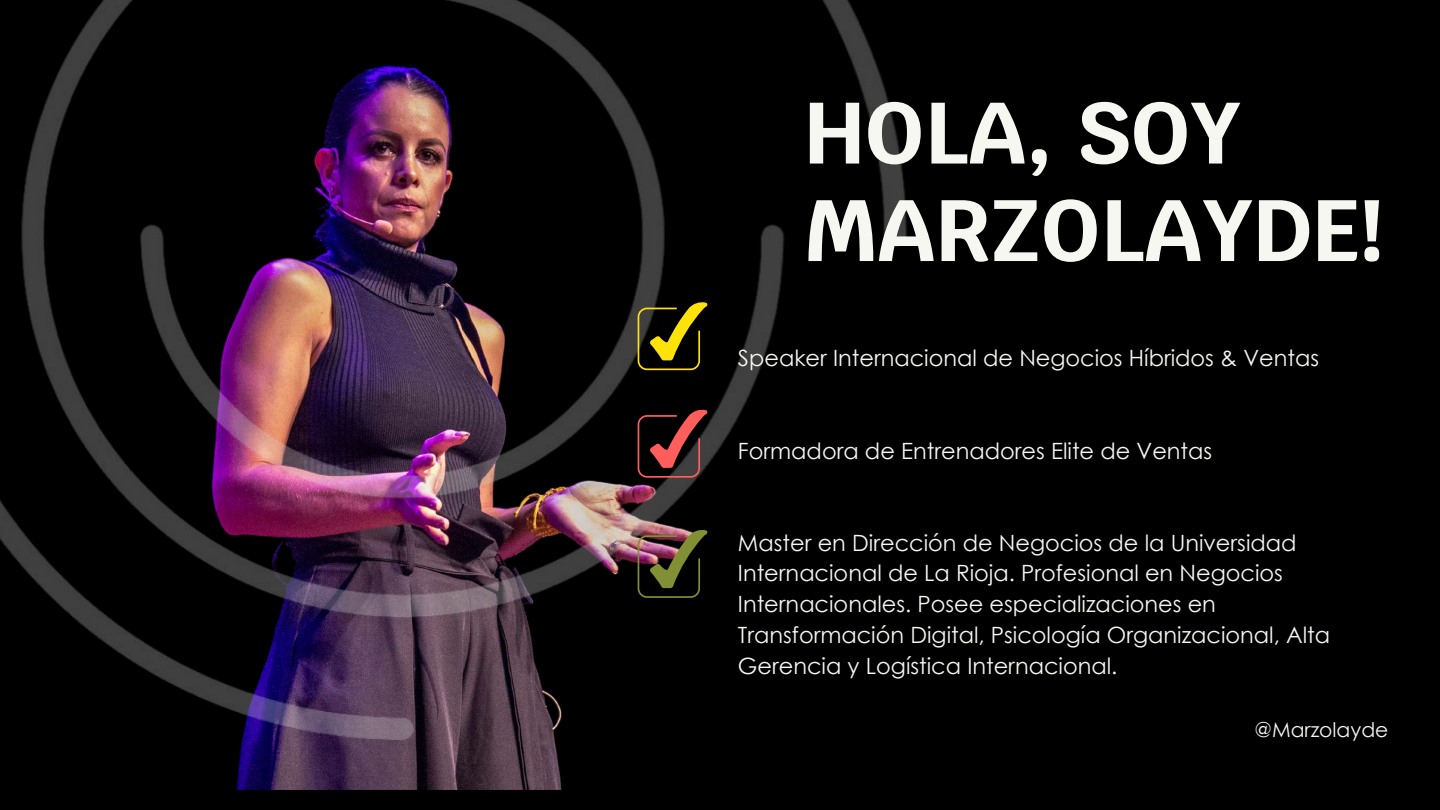
<style>
.page{position:relative;width:1440px;height:810px;background:#000}
.page>*{position:absolute;margin:0;border:0;box-sizing:border-box;transform-origin:0 0}
.t1{font:700 86.9px/97.5px "Krub";color:#f7f7f2}
.t2{font:22.4px/30.8px "Century Gothic";color:#f7f7f2}
.t3{font:20.3px "Century Gothic";color:#f7f7f2}
</style>
<div class="page">
<svg style="left:236px;top:780px;width:326px;height:10px;background:#452f4a"></svg>
<img style="left:0;top:0;width:907px;height:780px">
<svg style="left:638px;top:301px;width:70px;height:69px"></svg>
<svg style="left:638px;top:409px;width:70px;height:69px"></svg>
<img style="left:638px;top:529px;width:70px;height:69px">
<h1 class="t1" style="left:804px;top:84px;width:580px">HOLA, SOY<br>MARZOLAYDE!</h1>
<p class="t2" style="left:738px;top:342px;width:583px">Speaker Internacional de Negocios Híbridos &amp; Ventas</p>
<p class="t2" style="left:738px;top:435px;width:476px">Formadora de Entrenadores Elite de Ventas</p>
<p class="t2" style="left:738px;top:527px;width:594px">Master en Dirección de Negocios de la Universidad Internacional de La Rioja. Profesional en Negocios Internacionales. Posee especializaciones en Transformación Digital, Psicología Organizacional, Alta Gerencia y Logística Internacional.</p>
<p class="t3" style="left:1255px;top:716px;width:135px">@Marzolayde</p>
</div>
